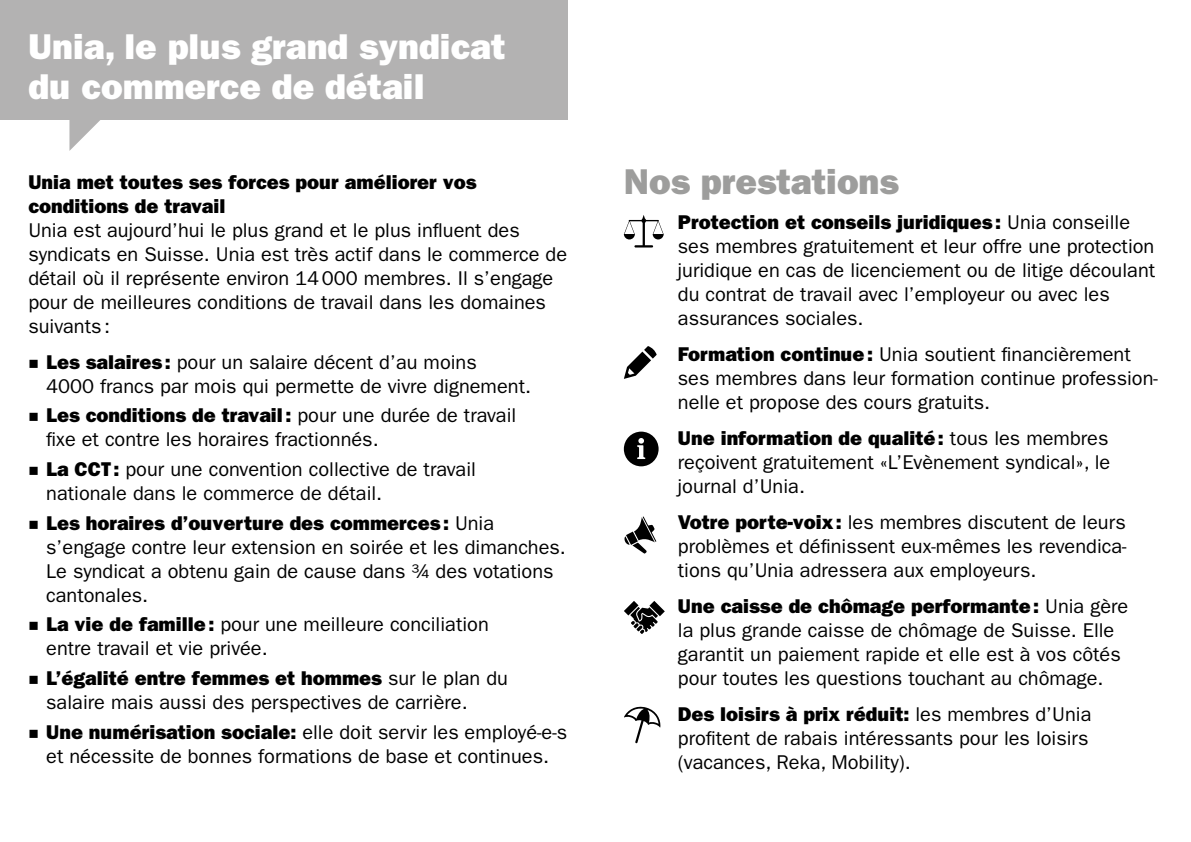
<style>
.page{position:relative;width:1191px;height:842px;background:#fff}
.page>*{position:absolute;margin:0;border:0;box-sizing:border-box;transform-origin:0 0}
.t1{font:800 36px/40px "Franklin Gothic LT Pro";color:#fff}
.t2{font:800 36px "Franklin Gothic LT Pro";color:#9d9d9c}
.t3{font:20px/24px "Franklin Gothic LT Pro";color:#000}
.t4{font:800 20px/24px "Franklin Gothic LT Pro";color:#000}
.s1{font-weight:800}
</style>
<div class="page">
<div style="left:0;top:0;width:567px;height:119px;background:#b3b2b2"></div>
<svg style="left:69px;top:119px;width:34px;height:32px"></svg>
<svg style="left:624px;top:215px;width:39px;height:32px"></svg>
<svg style="left:624px;top:346px;width:32px;height:33px"></svg>
<svg style="left:624px;top:432px;width:34px;height:34px"></svg>
<svg style="left:624px;top:516px;width:32px;height:38px"></svg>
<svg style="left:624px;top:601px;width:41px;height:33px"></svg>
<svg style="left:624px;top:706px;width:37px;height:37px"></svg>
<h1 class="t1" style="left:28px;top:26px;width:478px">Unia, le plus grand syndicat du commerce de détail</h1>
<p class="t4" style="left:28px;top:170px;width:450px">Unia met toutes ses forces pour améliorer vos conditions de travail</p>
<p class="t3" style="left:28px;top:218px;width:540px">Unia est aujourd’hui le plus grand et le plus influent des syndicats en Suisse. Unia est très actif dans le commerce de détail où il représente environ 14000 membres. Il s’engage pour de meilleures conditions de travail dans les domaines suivants:</p>
<p class="t3" style="left:46px;top:350px;width:486px"><span class="s1">Les salaires:</span> pour un salaire décent d’au moins<br>4000 francs par mois qui permette de vivre dignement.</p>
<p class="t3" style="left:46px;top:404px;width:471px"><span class="s1">Les conditions de travail:</span> pour une durée de travail fixe et contre les horaires fractionnés.</p>
<p class="t3" style="left:46px;top:457px;width:431px"><span class="s1">La CCT:</span> pour une convention collective de travail nationale dans le commerce de détail.</p>
<p class="t3" style="left:46px;top:511px;width:521px"><span class="s1">Les horaires d’ouverture des commerces:</span> Unia s’engage contre leur extension en soirée et les dimanches.<br>Le syndicat a obtenu gain de cause dans ¾ des votations cantonales.</p>
<p class="t3" style="left:46px;top:613px;width:444px"><span class="s1">La vie de famille:</span> pour une meilleure conciliation entre travail et vie privée.</p>
<p class="t3" style="left:46px;top:666px;width:463px"><span class="s1">L’égalité entre femmes et hommes</span> sur le plan du salaire mais aussi des perspectives de carrière.</p>
<p class="t3" style="left:46px;top:720px;width:522px"><span class="s1">Une numérisation sociale:</span> elle doit servir les employé-e-s et nécessite de bonnes formations de base et continues.</p>
<h1 class="t2" style="left:624px;top:160px;width:277px">Nos prestations</h1>
<p class="t3" style="left:678px;top:211px;width:479px"><span class="s1">Protection et conseils juridiques:</span> Unia conseille ses membres gratuitement et leur offre une protection juridique en cas de licenciement ou de litige découlant du contrat de travail avec l’employeur ou avec les assurances sociales.</p>
<p class="t3" style="left:678px;top:343px;width:481px"><span class="s1">Formation continue:</span> Unia soutient financièrement ses membres dans leur formation continue profession&shy;nelle et propose des cours gratuits.</p>
<p class="t3" style="left:678px;top:427px;width:434px;text-align:justify"><span class="s1">Une information de qualité:</span> tous les membres reçoivent gratuitement «L’Evènement syndical», le journal d’Unia.</p>
<p class="t3" style="left:678px;top:511px;width:450px;text-align:justify"><span class="s1">Votre porte-voix:</span> les membres discutent de leurs problèmes et définissent eux-mêmes les revendica&shy;tions qu’Unia adressera aux employeurs.</p>
<p class="t3" style="left:678px;top:595px;width:452px"><span class="s1">Une caisse de chômage performante:</span> Unia gère la plus grande caisse de chômage de Suisse. Elle garantit un paiement rapide et elle est à vos côtés pour toutes les questions touchant au chômage.</p>
<p class="t3" style="left:678px;top:703px;width:415px"><span class="s1">Des loisirs à prix réduit:</span> les membres d’Unia profitent de rabais intéressants pour les loisirs (vacances, Reka, Mobility).</p>
</div>
